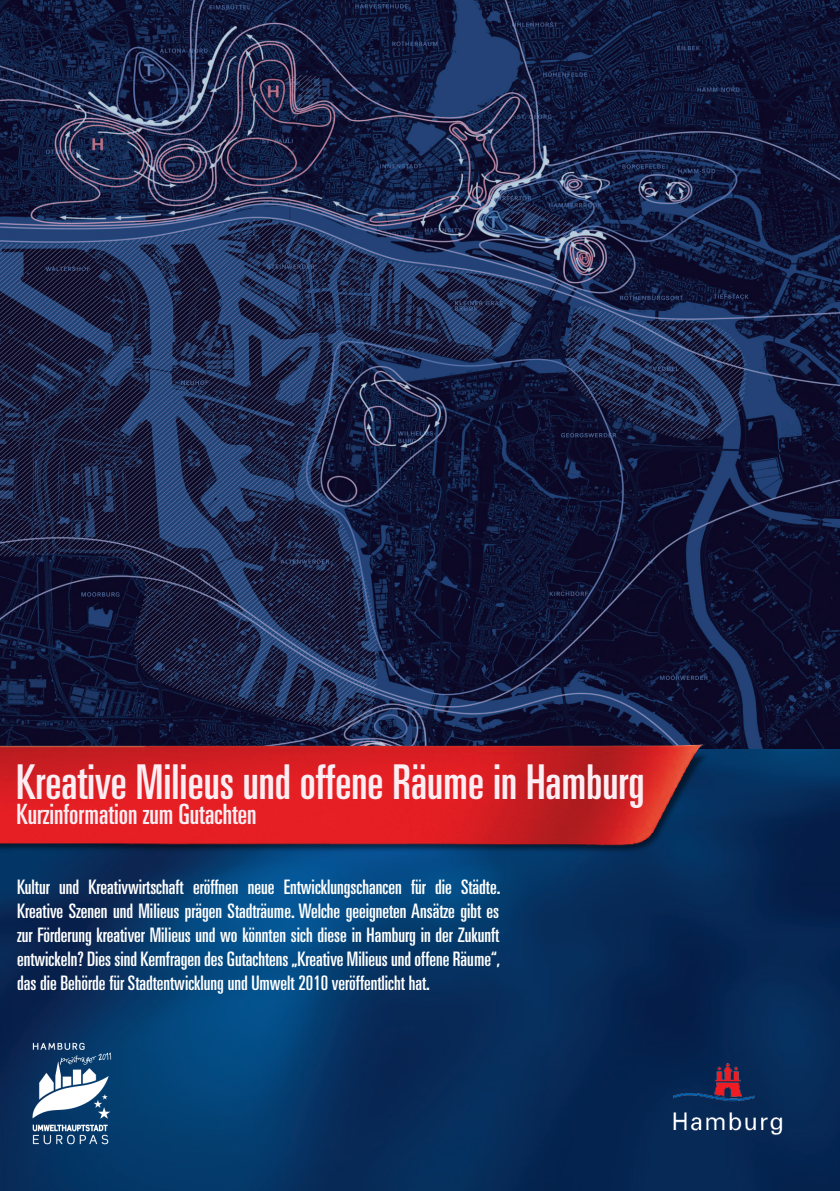
<style>
.page{position:relative;width:840px;height:1191px;background:#fff}
.page>*{position:absolute;margin:0;border:0;box-sizing:border-box;transform-origin:0 0}
.t1{font:ultra-condensed 48px "Univers LT Std";color:#fdeef4}
.t2{font:ultra-condensed 28px "Univers LT Std";color:#fdeef4}
.t3{font:ultra-condensed 20px/24px "Univers LT Std";color:#fff;text-align:justify}
</style>
<div class="page">
<img style="left:0;top:0;width:839px;height:749px">
<img style="left:0;top:749px;width:839px;height:442px">
<img style="left:0;top:744px;width:717px;height:117px">
<img style="left:647px;top:1037px;width:160px;height:123px">
<img style="left:19px;top:1036px;width:101px;height:119px">
<h1 class="t1" style="left:16px;top:754px;width:629px">Kreative Milieus und offene Räume in Hamburg</h1>
<h2 class="t2" style="left:17px;top:798px;width:241px">Kurzinformation zum Gutachten</h2>
<p class="t3" style="left:17px;top:875px;width:484px">Kultur und Kreativwirtschaft eröffnen neue Entwicklungschancen für die Städte.<br>Kreative Szenen und Milieus prägen Stadträume. Welche geeigneten Ansätze gibt es zur Förderung kreativer Milieus und wo könnten sich diese in Hamburg in der Zukunft entwickeln? Dies sind Kernfragen des Gutachtens „Kreative Milieus und offene Räume“, das die Behörde für Stadtentwicklung und Umwelt 2010 veröffentlicht hat.</p>
</div>
